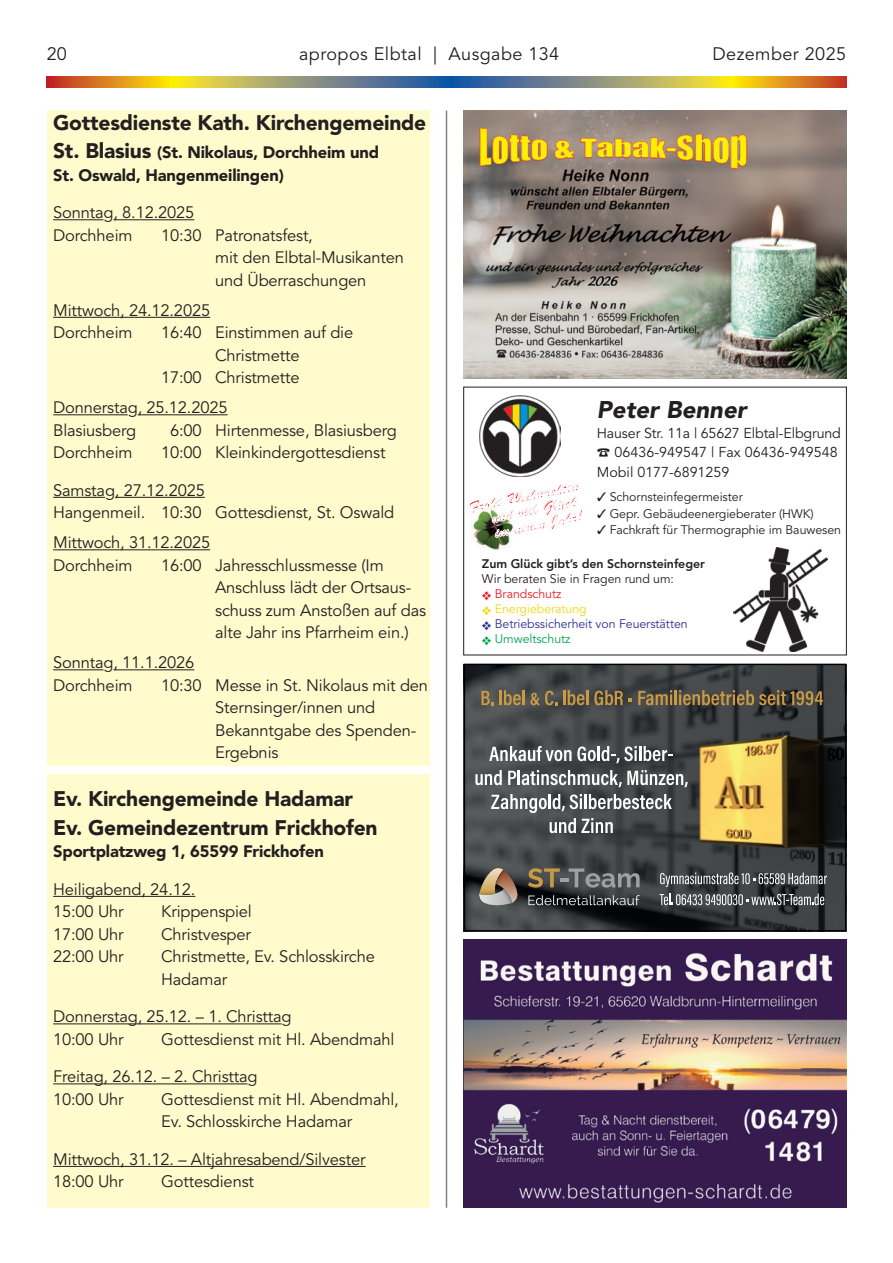
<style>
.page{position:relative;width:893px;height:1263px;background:#fff}
.page>*{position:absolute;margin:0;border:0;box-sizing:border-box;transform-origin:0 0}
.t1{font:italic 900 24px "Avenir";color:#231f20}
.t2{font:900 21px/28.5px "Avenir LT Std";letter-spacing:-.01em;color:#231f20}
.t3{font:18px "Avenir LT Std";letter-spacing:.025em;color:#231f20}
.t4{font:16.5px/22.5px "Avenir LT Std";letter-spacing:-.01em;color:#231f20}
.t5{font:900 16.5px/22.5px "Avenir LT Std";letter-spacing:-.01em;color:#231f20}
.t6{font:15px/15px "Brush Script Std";color:#ee1d23}
.t7{font:14.25px/19.5px "Avenir";color:#231f20}
.t8{font:12.3px "Avenir";letter-spacing:-.005em;color:#231f20}
.t9{font:12.3px "Avenir";letter-spacing:-.005em;color:#2e3092}
.t10{font:800 12.3px "Avenir";letter-spacing:-.005em;color:#231f20}
.t11{font:12.3px "Avenir";letter-spacing:-.005em;color:#f4d80d}
.t12{font:12.3px "Avenir";letter-spacing:-.005em;color:#00a54f}
.t13{font:12.3px "Avenir";letter-spacing:-.005em;color:#ee1d23}
.s1{font-size:21px}
</style>
<div class="page">
<svg style="left:47px;top:77px;width:799px;height:10px;background:#a3935b"></svg>
<div style="left:47px;top:111px;width:382px;height:655px;background:#fffbcc"></div>
<div style="left:47px;top:774px;width:382px;height:434px;background:#fffbcc"></div>
<hr style="left:53px;top:219px;width:51px;height:1px;background:#231f20">
<hr style="left:113px;top:219px;width:81px;height:1px;background:#231f20">
<hr style="left:53px;top:317px;width:157px;height:1px;background:#231f20">
<hr style="left:53px;top:414px;width:75px;height:1px;background:#231f20">
<hr style="left:138px;top:414px;width:90px;height:1px;background:#231f20">
<hr style="left:53px;top:497px;width:52px;height:1px;background:#231f20">
<hr style="left:115px;top:497px;width:90px;height:1px;background:#231f20">
<hr style="left:53px;top:549px;width:157px;height:1px;background:#231f20">
<hr style="left:53px;top:669px;width:51px;height:1px;background:#231f20">
<hr style="left:113px;top:669px;width:81px;height:1px;background:#231f20">
<hr style="left:53px;top:896px;width:142px;height:1px;background:#231f20">
<hr style="left:53px;top:1023px;width:229px;height:1px;background:#231f20">
<hr style="left:53px;top:1083px;width:195px;height:1px;background:#231f20">
<hr style="left:53px;top:1166px;width:313px;height:1px;background:#231f20">
<img style="left:479px;top:395px;width:81px;height:81px">
<img style="left:734px;top:547px;width:93px;height:104px">
<div style="left:463px;top:387px;width:384px;height:268px;border:1px solid #231f20"></div>
<img style="left:473px;top:508px;width:40px;height:42px">
<img style="left:464px;top:111px;width:382px;height:267px">
<svg style="left:464px;top:664px;width:382px;height:267px;background:#56544a"></svg>
<img style="left:464px;top:940px;width:382px;height:268px">
<hr style="left:446px;top:111px;width:1px;height:1097px;background:#808285">
<p class="t3" style="left:47px;top:44px;width:22px">20</p>
<p class="t3" style="left:299px;top:44px;width:262px">apropos Elbtal | Ausgabe 134</p>
<p class="t3" style="left:712px;top:44px;width:135px">Dezember 2025</p>
<p class="t2" style="left:53px;top:108px;width:375px">Gottesdienste Kath. Kirchengemeinde</p>
<p class="t5" style="left:53px;top:141px;width:327px"><span class="s1">St. Blasius</span> (St. Nikolaus, Dorchheim und<br>St. Oswald, Hangenmeilingen)</p>
<p class="t4" style="left:53px;top:202px;width:143px">Sonntag, 8.12.2025<br>Dorchheim</p>
<p class="t4" style="left:215px;top:224px;width:190px;text-indent:-54px">10:30 Patronatsfest,<br>mit den Elbtal-Musikanten und Überraschungen</p>
<p class="t4" style="left:53px;top:299px;width:159px">Mittwoch, 24.12.2025<br>Dorchheim</p>
<p class="t4" style="left:161px;top:322px;width:194px">16:40 Einstimmen auf die</p>
<p class="t4" style="left:215px;top:344px;width:86px">Christmette</p>
<p class="t4" style="left:161px;top:367px;width:140px">17:00 Christmette</p>
<p class="t4" style="left:53px;top:397px;width:176px">Donnerstag, 25.12.2025<br>Blasiusberg</p>
<p class="t4" style="left:170px;top:419px;width:228px">6:00 Hirtenmesse, Blasiusberg</p>
<p class="t4" style="left:53px;top:442px;width:81px">Dorchheim</p>
<p class="t4" style="left:161px;top:442px;width:226px">10:00 Kleinkindergottesdienst</p>
<p class="t4" style="left:53px;top:479px;width:343px">Samstag, 27.12.2025<br>Hangenmeil. 10:30 Gottesdienst, St. Oswald</p>
<p class="t4" style="left:53px;top:532px;width:159px">Mittwoch, 31.12.2025<br>Dorchheim</p>
<p class="t4" style="left:215px;top:554px;width:212px;text-indent:-54px">16:00 Jahresschlussmesse (Im<br>Anschluss lädt der Ortsaus&shy;schuss zum Anstoßen auf das alte Jahr ins Pfarrheim ein.)</p>
<p class="t4" style="left:53px;top:652px;width:143px">Sonntag, 11.1.2026<br>Dorchheim</p>
<p class="t4" style="left:215px;top:674px;width:214px;text-indent:-54px">10:30 Messe in St. Nikolaus mit den<br>Sternsinger/innen und<br>Bekanntgabe des Spenden-<br>Ergebnis</p>
<p class="t2" style="left:53px;top:784px;width:326px">Ev. Kirchengemeinde Hadamar<br>Ev. Gemeindezentrum Frickhofen</p>
<p class="t5" style="left:53px;top:840px;width:272px">Sportplatzweg 1, 65599 Frickhofen</p>
<p class="t4" style="left:53px;top:878px;width:144px">Heiligabend, 24.12.<br>15:00 Uhr</p>
<p class="t4" style="left:161px;top:901px;width:92px">Krippenspiel</p>
<p class="t4" style="left:53px;top:923px;width:72px">17:00 Uhr</p>
<p class="t4" style="left:161px;top:923px;width:91px">Christvesper</p>
<p class="t4" style="left:53px;top:946px;width:72px">22:00 Uhr</p>
<p class="t4" style="left:161px;top:946px;width:215px">Christmette, Ev. Schlosskirche<br>Hadamar</p>
<p class="t4" style="left:53px;top:1006px;width:240px">Donnerstag, 25.12. – 1. Christtag<br>10:00 Uhr</p>
<p class="t4" style="left:161px;top:1028px;width:235px">Gottesdienst mit Hl. Abendmahl</p>
<p class="t4" style="left:53px;top:1066px;width:206px">Freitag, 26.12. – 2. Christtag<br>10:00 Uhr</p>
<p class="t4" style="left:161px;top:1088px;width:239px">Gottesdienst mit Hl. Abendmahl,<br>Ev. Schlosskirche Hadamar</p>
<p class="t4" style="left:53px;top:1148px;width:314px">Mittwoch, 31.12. – Altjahresabend/Silvester<br>18:00 Uhr</p>
<p class="t4" style="left:161px;top:1171px;width:94px">Gottesdienst</p>
<h1 class="t1" style="left:597px;top:390px;width:151px">Peter Benner</h1>
<p class="t7" style="left:597px;top:423px;width:246px">Hauser Str. 11a | 65627 Elbtal-Elbgrund ☎ 06436-949547 | Fax 06436-949548<br>Mobil 0177-6891259</p>
<p class="t8" style="left:597px;top:490px;width:147px">✓ Schornsteinfegermeister</p>
<p class="t8" style="left:597px;top:506px;width:218px">✓ Gepr. Gebäudeenergieberater (HWK)</p>
<p class="t8" style="left:597px;top:523px;width:246px">✓ Fachkraft für Thermographie im Bauwesen</p>
<p class="t10" style="left:482px;top:553px;width:225px">Zum Glück gibt’s den Schornsteinfeger</p>
<p class="t8" style="left:482px;top:572px;width:194px">Wir beraten Sie in Fragen rund um:</p>
<p class="t13" style="left:482px;top:587px;width:81px">❖ Brandschutz</p>
<p class="t11" style="left:482px;top:602px;width:106px">❖ Energieberatung</p>
<p class="t9" style="left:482px;top:617px;width:207px">❖ Betriebssicherheit von Feuerstätten</p>
<p class="t12" style="left:482px;top:632px;width:90px">❖ Umweltschutz</p>
<p class="t6" style="left:488px;top:496px;width:93px;text-indent:-20px;rotate:-11deg">Frohe Weihnachten und viel Glück im neuen Jahr!</p>
</div>
